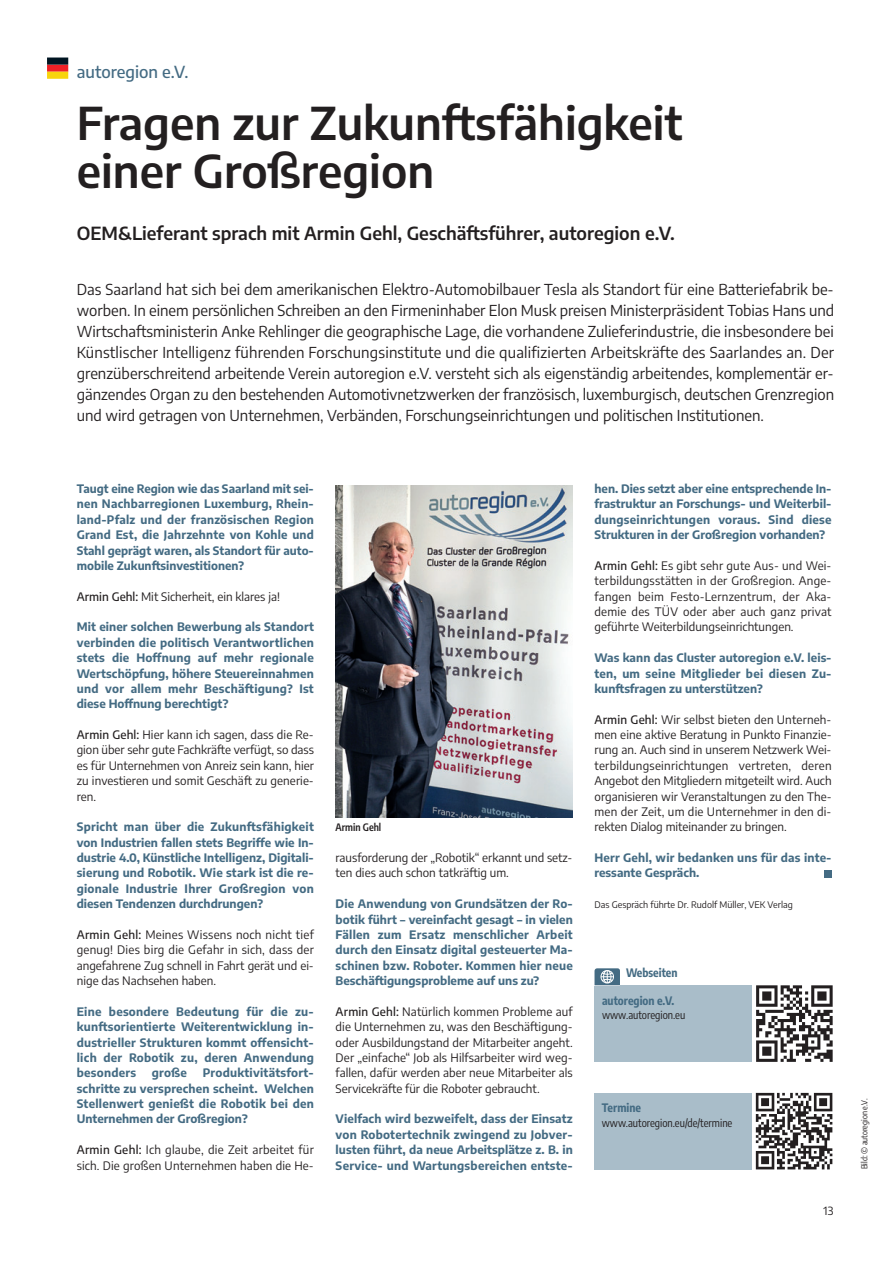
<style>
.page{position:relative;width:893px;height:1263px;background:#fff}
.page>*{position:absolute;margin:0;border:0;box-sizing:border-box;transform-origin:0 0}
.t1{font:600 45px/48px "Encode Sans";color:#231f20}
.t2{font:600 18px "Encode Sans";color:#231f20}
.t3{font:500 16.5px "Encode Sans";color:#446b83}
.t4{font:15px/21px "Encode Sans";color:#231f20;text-align:justify}
.t5{font:700 11.7px/15.3px "Encode Sans";letter-spacing:.005em;color:#446b83;text-align:justify}
.t6{font:11.7px/15.3px "Encode Sans";color:#231f20;text-align:justify}
.t7{font:700 11.7px "Encode Sans Condensed";color:#446b83}
.t8{font:11.25px "Encode Sans";color:#231f20}
.t9{font:10.8px "Encode Sans Condensed";color:#231f20}
.t10{font:600 10.2px "Encode Sans Condensed";color:#231f20}
.t11{font:9px "Encode Sans";color:#231f20}
.t12{font:8.25px "Encode Sans Condensed";color:#231f20}
.s1{font-weight:500}
</style>
<div class="page">
<div style="left:824px;top:870px;width:7px;height:7px;background:#446b83"></div>
<svg style="left:47px;top:58px;width:21px;height:21px"></svg>
<div style="left:594px;top:985px;width:158px;height:77px;background:#a9bdc9"></div>
<svg style="left:756px;top:985px;width:77px;height:77px"></svg>
<svg style="left:594px;top:968px;width:26px;height:17px"></svg>
<img style="left:336px;top:485px;width:237px;height:333px">
<div style="left:594px;top:1093px;width:158px;height:76px;background:#a9bdc9"></div>
<svg style="left:756px;top:1093px;width:76px;height:76px"></svg>
<h3 class="t3" style="left:77px;top:64px;width:113px">autoregion e.V.</h3>
<h1 class="t1" style="left:77px;top:103px;width:608px">Fragen zur Zukunftsfähigkeit einer Großregion</h1>
<h2 class="t2" style="left:77px;top:225px;width:600px">OEM&amp;Lieferant sprach mit Armin Gehl, Geschäftsführer, autoregion e.V.</h2>
<p class="t4" style="left:77px;top:280px;width:759px">Das Saarland hat sich bei dem amerikanischen Elektro-Automobilbauer Tesla als Standort für eine Batteriefabrik be&shy;worben. In einem persönlichen Schreiben an den Firmeninhaber Elon Musk preisen Ministerpräsident Tobias Hans und Wirtschaftsministerin Anke Rehlinger die geographische Lage, die vorhandene Zulieferindustrie, die insbesondere bei Künstlischer Intelligenz führenden Forschungsinstitute und die qualifizierten Arbeitskräfte des Saarlandes an. Der grenzüberschreitend arbeitende Verein autoregion e.V. versteht sich als eigenständig arbeitendes, komplementär er&shy;gänzendes Organ zu den bestehenden Automotivnetzwerken der französisch, luxemburgisch, deutschen Grenzregion und wird getragen von Unternehmen, Verbänden, Forschungseinrichtungen und politischen Institutionen.</p>
<p class="t5" style="left:77px;top:482px;width:239px">Taugt eine Region wie das Saarland mit sei&shy;nen Nachbarregionen Luxemburg, Rhein&shy;land-Pfalz und der französischen Region Grand Est, die Jahrzehnte von Kohle und Stahl geprägt waren, als Standort für auto&shy;mobile Zukunftsinvestitionen?</p>
<p class="t6" style="left:77px;top:590px;width:205px"><span class="s1">Armin Gehl:</span> Mit Sicherheit, ein klares ja!</p>
<p class="t5" style="left:77px;top:620px;width:239px">Mit einer solchen Bewerbung als Standort verbinden die politisch Verantwortlichen stets die Hoffnung auf mehr regionale Wertschöpfung, höhere Steuereinnahmen und vor allem mehr Beschäftigung? Ist diese Hoffnung berechtigt?</p>
<p class="t6" style="left:77px;top:728px;width:239px"><span class="s1">Armin Gehl:</span> Hier kann ich sagen, dass die Re&shy;gion über sehr gute Fachkräfte verfügt, so dass es für Unternehmen von Anreiz sein kann, hier zu investieren und somit Geschäft zu generie&shy;ren.</p>
<p class="t5" style="left:77px;top:820px;width:239px">Spricht man über die Zukunftsfähigkeit von Industrien fallen stets Begriffe wie In&shy;dustrie 4.0, Künstliche Intelligenz, Digitali&shy;sierung und Robotik. Wie stark ist die re&shy;gionale Industrie Ihrer Großregion von diesen Tendenzen durchdrungen?</p>
<p class="t6" style="left:77px;top:928px;width:239px"><span class="s1">Armin Gehl:</span> Meines Wissens noch nicht tief genug! Dies birg die Gefahr in sich, dass der angefahrene Zug schnell in Fahrt gerät und ei&shy;nige das Nachsehen haben.</p>
<p class="t5" style="left:77px;top:1005px;width:239px">Eine besondere Bedeutung für die zu&shy;kunftsorientierte Weiterentwicklung in&shy;dustrieller Strukturen kommt offensicht&shy;lich der Robotik zu, deren Anwendung besonders</p>
<p class="t5" style="left:77px;top:1066px;width:239px;text-indent:126px">Produktivitätsfort&shy;schritte zu versprechen scheint. Welchen Stellenwert genießt die Robotik bei den Unternehmen der Großregion?</p>
<p class="t6" style="left:77px;top:1143px;width:239px"><span class="s1">Armin Gehl:</span> Ich glaube, die Zeit arbeitet für sich. Die großen Unternehmen haben die He-</p>
<p class="t5" style="left:152px;top:1066px;width:37px">große</p>
<p class="t10" style="left:335px;top:823px;width:47px">Armin Gehl</p>
<p class="t6" style="left:336px;top:851px;width:238px">rausforderung der „Robotik“ erkannt und setz&shy;ten dies auch schon tatkräftig um.</p>
<p class="t5" style="left:336px;top:897px;width:239px">Die Anwendung von Grundsätzen der Ro&shy;botik führt – vereinfacht gesagt – in vielen Fällen zum Ersatz menschlicher Arbeit durch den Einsatz digital gesteuerter Ma&shy;schinen bzw. Roboter. Kommen hier neue Beschäftigungsprobleme auf uns zu?</p>
<p class="t6" style="left:336px;top:1005px;width:239px"><span class="s1">Armin Gehl:</span> Natürlich kommen Probleme auf die Unternehmen zu, was den Beschäftigung&shy;oder Ausbildungstand der Mitarbeiter angeht.<br>Der „einfache“ Job als Hilfsarbeiter wird weg&shy;fallen, dafür werden aber neue Mitarbeiter als Servicekräfte für die Roboter gebraucht.</p>
<p class="t5" style="left:336px;top:1112px;width:239px">Vielfach wird bezweifelt, dass der Einsatz von Robotertechnik zwingend zu Jobver&shy;lusten führt, da neue Arbeitsplätze z. B. in Service- und Wartungsbereichen entste-</p>
<p class="t5" style="left:594px;top:482px;width:239px">hen. Dies setzt aber eine entsprechende In&shy;frastruktur an Forschungs- und Weiterbil&shy;dungseinrichtungen voraus. Sind diese Strukturen in der Großregion vorhanden?</p>
<p class="t6" style="left:594px;top:559px;width:239px"><span class="s1">Armin Gehl:</span> Es gibt sehr gute Aus- und Wei&shy;terbildungsstätten in der Großregion. Ange&shy;fangen beim Festo-Lernzentrum, der Aka&shy;demie des TÜV oder aber auch ganz privat geführte Weiterbildungseinrichtungen.</p>
<p class="t5" style="left:594px;top:651px;width:239px">Was kann das Cluster autoregion e.V. leis&shy;ten, um seine Mitglieder bei diesen Zu&shy;kunftsfragen zu unterstützen?</p>
<p class="t6" style="left:594px;top:713px;width:239px"><span class="s1">Armin Gehl:</span> Wir selbst bieten den Unterneh&shy;men eine aktive Beratung in Punkto Finanzie&shy;rung an. Auch sind in unserem Netzwerk Wei&shy;terbildungseinrichtungen vertreten, deren Angebot den Mitgliedern mitgeteilt wird. Auch organisieren wir Veranstaltungen zu den The&shy;men der Zeit, um die Unternehmer in den di&shy;rekten Dialog miteinander zu bringen.</p>
<p class="t5" style="left:594px;top:851px;width:239px">Herr Gehl, wir bedanken uns für das inte&shy;ressante Gespräch.</p>
<p class="t11" style="left:594px;top:901px;width:200px">Das Gespräch führte Dr. Rudolf Müller, VEK Verlag</p>
<p class="t7" style="left:626px;top:968px;width:53px">Webseiten</p>
<p class="t7" style="left:602px;top:995px;width:74px">autoregion e.V.</p>
<p class="t9" style="left:602px;top:1010px;width:85px">www.autoregion.eu</p>
<p class="t7" style="left:602px;top:1103px;width:41px">Termine</p>
<p class="t9" style="left:602px;top:1118px;width:132px">www.autoregion.eu/de/termine</p>
<p class="t8" style="left:824px;top:1206px;width:11px">13</p>
<p class="t12" style="left:861px;top:1169px;width:72px;rotate:-90deg">Bild: © autoregion e.V.</p>
</div>
